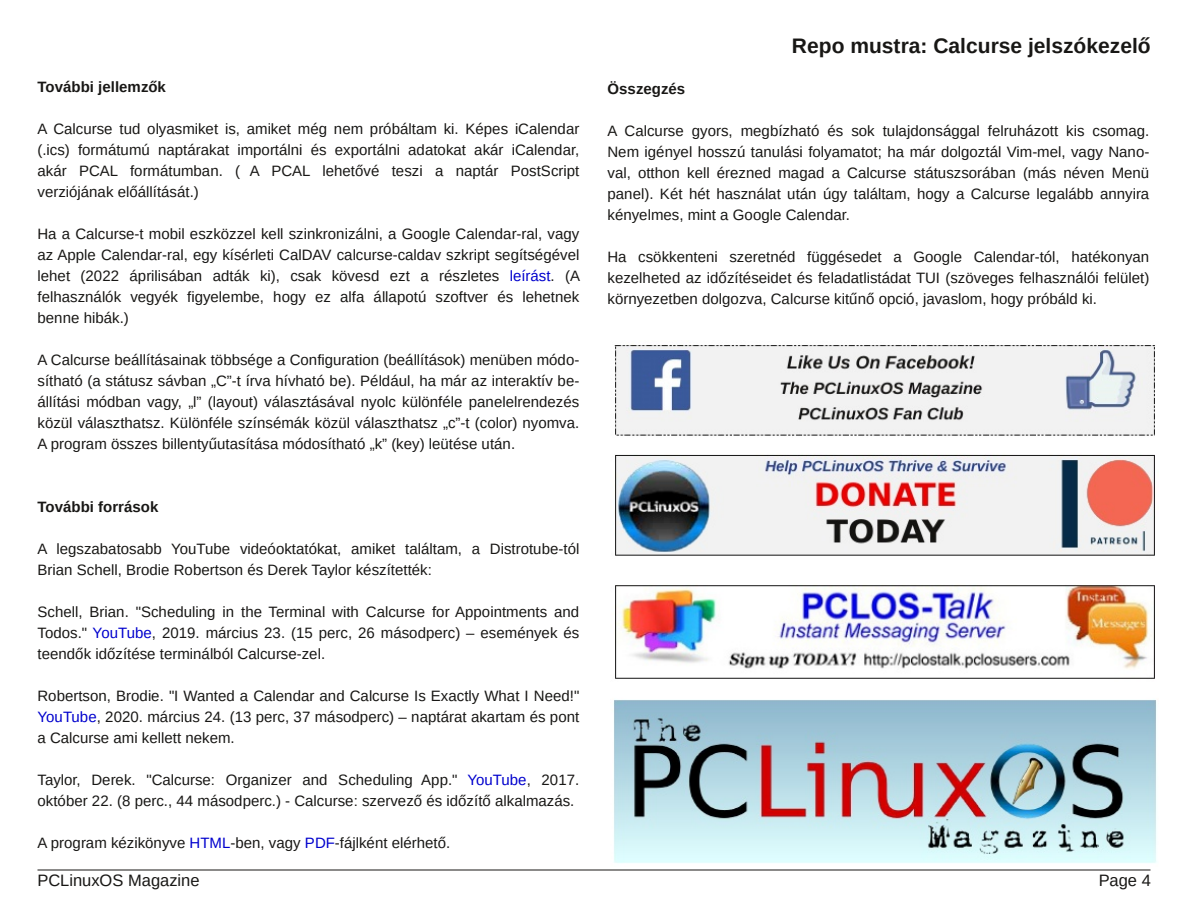
<style>
.page{position:relative;width:1188px;height:918px;background:#fff}
.page>*{position:absolute;margin:0;border:0;box-sizing:border-box;transform-origin:0 0}
.t1{font:700 21px "Liberation Sans";color:#181715}
.t2{font:16.5px "Liberation Sans";color:#181715}
.t3{font:15px/21px "Liberation Sans";letter-spacing:.005em;color:#181715;text-align:justify}
.t4{font:700 15px "Liberation Sans";color:#181715}
.s1{color:#0000cd}
</style>
<div class="page">
<hr style="left:38px;top:870px;width:1112px;height:1px;background:#181715">
<img style="left:613px;top:345px;width:544px;height:518px">
<p class="t4" style="left:38px;top:78px;width:130px">További jellemzők</p>
<p class="t3" style="left:38px;top:118px;width:543px">A Calcurse tud olyasmiket is, amiket még nem próbáltam ki. Képes iCalendar (.ics) formátumú naptárakat importálni és exportálni adatokat akár iCalendar, akár PCAL formátumban. ( A PCAL lehetővé teszi a naptár PostScript verziójának előállítását.)</p>
<p class="t3" style="left:38px;top:223px;width:544px">Ha a Calcurse-t mobil eszközzel kell szinkronizálni, a Google Calendar-ral, vagy az Apple Calendar-ral, egy kísérleti CalDAV calcurse-caldav szkript segítségével lehet (2022 áprilisában adták ki), csak kövesd ezt a részletes <span class="s1">leírást</span>. (A felhasználók vegyék figyelembe, hogy ez alfa állapotú szoftver és lehetnek benne hibák.)</p>
<p class="t3" style="left:38px;top:349px;width:543px">A Calcurse beállításainak többsége a Configuration (beállítások) menüben módo&shy;sítható (a státusz sávban „C”-t írva hívható be). Például, ha már az interaktív be&shy;állítási módban vagy, „l” (layout) választásával nyolc különféle panelelrendezés közül választhatsz. Különféle színsémák közül választhatsz „c”-t (color) nyomva.<br>A program összes billentyűutasítása módosítható „k” (key) leütése után.</p>
<p class="t4" style="left:38px;top:498px;width:122px">További források</p>
<p class="t3" style="left:38px;top:538px;width:543px">A legszabatosabb YouTube videóoktatókat, amiket találtam, a Distrotube-tól<br>Brian Schell, Brodie Robertson és Derek Taylor készítették:</p>
<p class="t3" style="left:38px;top:601px;width:543px">Schell, Brian. "Scheduling in the Terminal with Calcurse for Appointments and Todos." <span class="s1">YouTube</span>, 2019. március 23. (15 perc, 26 másodperc) – események és teendők időzítése terminálból Calcurse-zel.</p>
<p class="t3" style="left:38px;top:685px;width:543px">Robertson, Brodie. "I Wanted a Calendar and Calcurse Is Exactly What I Need!" <span class="s1">YouTube</span>, 2020. március 24. (13 perc, 37 másodperc) – naptárat akartam és pont a Calcurse ami kellett nekem.</p>
<p class="t3" style="left:38px;top:769px;width:543px">Taylor, Derek. "Calcurse: Organizer and Scheduling App." <span class="s1">YouTube</span>, 2017. október 22. (8 perc., 44 másodperc.) - Calcurse: szervező és időzítő alkalmazás.</p>
<p class="t3" style="left:38px;top:832px;width:414px">A program kézikönyve <span class="s1">HTML</span>-ben, vagy <span class="s1">PDF</span>-fájlként elérhető.</p>
<h1 class="t1" style="left:792px;top:34px;width:360px">Repo mustra: Calcurse jelszókezelő</h1>
<p class="t4" style="left:608px;top:80px;width:79px">Összegzés</p>
<p class="t3" style="left:608px;top:120px;width:543px">A Calcurse gyors, megbízható és sok tulajdonsággal felruházott kis csomag.<br>Nem igényel hosszú tanulási folyamatot; ha már dolgoztál Vim-mel, vagy Nano&shy;val, otthon kell érezned magad a Calcurse státuszsorában (más néven Menü panel). Két hét használat után úgy találtam, hogy a Calcurse legalább annyira kényelmes, mint a Google Calendar.</p>
<p class="t3" style="left:608px;top:246px;width:543px">Ha csökkenteni szeretnéd függésedet a Google Calendar-tól, hatékonyan kezelheted az időzítéseidet és feladatlistádat TUI (szöveges felhasználói felület) környezetben dolgozva, Calcurse kitűnő opció, javaslom, hogy próbáld ki.</p>
<p class="t2" style="left:38px;top:872px;width:164px">PCLinuxOS Magazine</p>
<p class="t2" style="left:1099px;top:871px;width:54px">Page 4</p>
</div>
